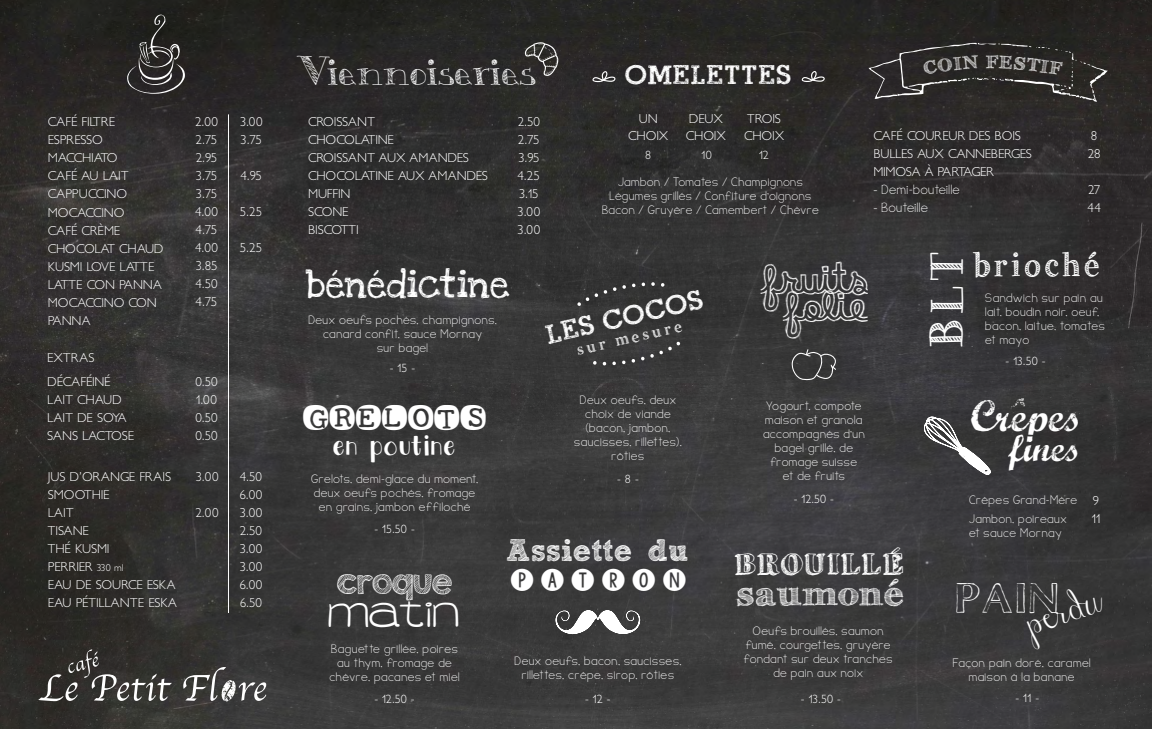
<style>
.page{position:relative;width:1152px;height:729px;background:#fff}
.page>*{position:absolute;margin:0;border:0;box-sizing:border-box;transform-origin:0 0}
.t1{font:48px "Handy George";color:#fff}
.t2{font:43px "Marcelle Script";color:#fff}
.t3{font:38px "Marcelle Script";color:#fff}
.t4{font:36px "Janda Stylish Script";color:#fff}
.t5{font:34px "ROADMOVIE";color:#fff}
.t6{font:700 34px "FFF Tusj";letter-spacing:.05em;color:#fff}
.t7{font:34px "KG Wake Me Up";color:#fff}
.t8{font:33px "Handy George";color:#fff}
.t9{font:32px "KG Counting Stars";letter-spacing:.22em;color:#fff}
.t10{font:700 31px "freeversion Sketch Block";color:#fff}
.t11{font:30px "KG Second Chances Sketch";letter-spacing:-.02em;color:#fff}
.t12{font:30px "Chalk Line Outline";color:#fff}
.t13{font:28px "Love Ya Like A Sister";color:#fff}
.t14{font:28px "Grutch Shaded";letter-spacing:.06em;color:#fff;scale:1.07 1}
.t15{font:23px "clementinesketch";color:#fff}
.t16{font:23px "DJBCOFFEESHOPPEVENTI";letter-spacing:-.02em;color:#fff}
.t17{font:22px "DJB Monkey Scratches";letter-spacing:.025em;color:#fff;scale:1.05 1}
.t18{font:700 22px "DJB Holly Jolly";letter-spacing:.05em;color:#fff}
.t19{font:700 18px "FFF Tusj";color:#fff}
.t20{font:16px "Handy George";color:#fff}
.t21{font:300 13px/18px "Petita";letter-spacing:-.01em;color:#fff}
.t22{font:13px "KG Partof Me";letter-spacing:.04em;color:#fff}
.t23{font:12px/14px "KG Partof Me";letter-spacing:.04em;color:#fff;text-align:center}
.t24{font:300 12px "Petita";letter-spacing:-.005em;color:#fff}
.t25{font:300 10px "Petita";color:#fff}
.s1{font-size:18px}
.s2{font-family:"Petita";font-weight:300}
</style>
<div class="page">
<img style="left:0;top:0;width:1152px;height:729px">
<svg style="left:524px;top:42px;width:35px;height:35px"></svg>
<svg style="left:556px;top:610px;width:84px;height:24px"></svg>
<hr style="left:228px;top:114px;width:1px;height:499px;background:#fff">
<svg style="left:127px;top:15px;width:58px;height:79px;background:#3b3a38"></svg>
<svg style="left:577px;top:282px;width:87px;height:24px;background:#3c3c3c"></svg>
<svg style="left:924px;top:417px;width:67px;height:58px"></svg>
<svg style="left:792px;top:349px;width:44px;height:31px"></svg>
<svg style="left:802px;top:71px;width:23px;height:11px"></svg>
<svg style="left:592px;top:71px;width:23px;height:11px"></svg>
<svg style="left:183px;top:667px;width:83px;height:34px;background:#626261"></svg>
<svg style="left:38px;top:649px;width:134px;height:52px;background:#494745"></svg>
<svg style="left:869px;top:43px;width:239px;height:59px;background:#343130"></svg>
<svg style="left:577px;top:341px;width:103px;height:24px;background:#404040"></svg>
<p class="t21" style="left:48px;top:113px;width:117px">CAFÉ FILTRE<br>ESPRESSO<br>MACCHIATO<br>CAFÉ AU LAIT<br>CAPPUCCINO<br>MOCACCINO<br>CAFÉ CRÈME<br>CHOCOLAT CHAUD<br>KUSMI LOVE LATTE<br>LATTE CON PANNA<br>MOCACCINO CON<br>PANNA</p>
<p class="t21" style="left:47px;top:346px;width:65px;line-height:24px">EXTRAS<br>DÉCAFÉINÉ</p>
<p class="t21" style="left:47px;top:391px;width:88px">LAIT CHAUD<br>LAIT DE SOYA<br>SANS LACTOSE</p>
<p class="t21" style="left:48px;top:468px;width:125px">JUS D’ORANGE FRAIS<br>SMOOTHIE<br>LAIT<br>TISANE<br>THÉ KUSMI</p>
<p class="t25" style="left:96px;top:562px;width:29px">330 ml</p>
<p class="t21" style="left:48px;top:558px;width:131px">PERRIER<br>EAU DE SOURCE ESKA<br>EAU PÉTILLANTE ESKA</p>
<p class="t21" style="left:195px;top:113px;width:24px;text-align:justify">2.00<br>2.75<br>2.95<br>3.75<br>3.75<br>4.00<br>4.75<br>4.00<br>3.85<br>4.50<br>4.75</p>
<p class="t21" style="left:195px;top:373px;width:24px;text-align:justify">0.50<br>1.00<br>0.50<br>0.50</p>
<p class="t21" style="left:196px;top:468px;width:24px">3.00</p>
<p class="t21" style="left:196px;top:504px;width:24px">2.00</p>
<p class="t21" style="left:240px;top:113px;width:24px">3.00<br>3.75</p>
<p class="t21" style="left:240px;top:167px;width:23px">4.95</p>
<p class="t21" style="left:240px;top:203px;width:24px">5.25</p>
<p class="t21" style="left:240px;top:239px;width:24px">5.25</p>
<p class="t21" style="left:239px;top:468px;width:24px;text-align:justify">4.50<br>6.00<br>3.00<br>2.50<br>3.00<br>3.00<br>6.00<br>6.50</p>
<h3 class="t19" style="left:986px;top:51px;width:12px">F</h3>
<h3 class="t17" style="left:297px;top:65px;width:229px"><span class="s1">V</span>iennoiseries</h3>
<p class="t21" style="left:308px;top:113px;width:181px">CROISSANT<br>CHOCOLATINE<br>CROISSANT AUX AMANDES<br>CHOCOLATINE AUX AMANDES<br>MUFFIN<br>SCONE<br>BISCOTTI</p>
<p class="t21" style="left:517px;top:113px;width:24px;text-align:justify">2.50<br>2.75<br>3.95<br>4.25<br>3.15<br>3.00<br>3.00</p>
<p class="t21" style="left:873px;top:127px;width:160px">CAFÉ COUREUR DES BOIS<br>BULLES AUX CANNEBERGES<br>MIMOSA À PARTAGER</p>
<h3 class="t5" style="left:626px;top:57px;width:170px">omelettes</h3>
<p class="t21" style="left:628px;top:111px;width:41px;line-height:17px;text-align:center">UN<br>CHOIX</p>
<p class="t21" style="left:686px;top:111px;width:41px;line-height:17px">DEUX<br>CHOIX</p>
<p class="t21" style="left:744px;top:111px;width:41px;line-height:17px">TROIS<br>CHOIX</p>
<p class="t24" style="left:759px;top:148px;width:11px">12</p>
<p class="t24" style="left:645px;top:148px;width:7px">8</p>
<p class="t24" style="left:701px;top:148px;width:12px">10</p>
<p class="t23" style="left:602px;top:175px;width:218px">Jambon / Tomates / Champignons<br>Légumes grillés / Confiture ’d oignons<br>Bacon / Gruyère / Camembert / Chèvre</p>
<p class="t22" style="left:873px;top:182px;width:88px"><span class="s2">-</span> Demi-bouteille</p>
<p class="t22" style="left:873px;top:200px;width:56px"><span class="s2">-</span> Bouteille</p>
<p class="t21" style="left:1088px;top:127px;width:14px">8<br>28</p>
<p class="t21" style="left:1088px;top:181px;width:15px">27<br>44</p>
<h3 class="t13" style="left:307px;top:261px;width:204px">bénédictine</h3>
<p class="t23" style="left:308px;top:313px;width:190px">Deux oeufs pochés, champignons, canard confit, sauce Mornay<br>sur bagel</p>
<p class="t24" style="left:390px;top:361px;width:27px">- 15 -</p>
<h3 class="t7" style="left:303px;top:398px;width:185px">GRELOTS</h3>
<h3 class="t18" style="left:334px;top:430px;width:26px">EN</h3>
<h3 class="t18" style="left:370px;top:430px;width:87px">POUTINE</h3>
<p class="t23" style="left:311px;top:472px;width:168px">Grelots, demi-glace du moment, deux oeufs pochés, fromage en grains, jambon effiloché</p>
<p class="t24" style="left:374px;top:522px;width:42px">- 15.50 -</p>
<h3 class="t5" style="left:543px;top:317px;width:164px;rotate:-13deg">LES COCOS</h3>
<h3 class="t20" style="left:613px;top:332px;width:71px;rotate:-13deg">mesure</h3>
<p class="t23" style="left:574px;top:393px;width:109px">Deux oeufs, deux choix de viande (bacon, jambon, saucisses, rillettes ,( rôties</p>
<p class="t24" style="left:617px;top:472px;width:23px">-8-</p>
<h3 class="t11" style="left:337px;top:562px;width:117px">CROQUE</h3>
<h3 class="t16" style="left:329px;top:606px;width:133px">MATIN</h3>
<p class="t23" style="left:329px;top:643px;width:132px">Baguette grillée, poires au thym, fromage de chèvre, pacanes et miel</p>
<p class="t24" style="left:374px;top:692px;width:42px">- 12.50 -</p>
<h3 class="t10" style="left:506px;top:539px;width:128px">Assiette</h3>
<h3 class="t9" style="left:510px;top:568px;width:177px">PATRON</h3>
<h3 class="t10" style="left:648px;top:539px;width:42px">du</h3>
<p class="t23" style="left:514px;top:655px;width:168px">Deux oeufs, bacon, saucisses, rillettes, crêpe, sirop, rôties</p>
<p class="t24" style="left:585px;top:692px;width:27px">- 12 -</p>
<h3 class="t15" style="left:761px;top:273px;width:108px">fruits</h3>
<h3 class="t15" style="left:783px;top:301px;width:86px">folie</h3>
<p class="t23" style="left:763px;top:399px;width:103px">Yogourt, compote maison et granola accompagnés ’d un bagel grillé, de fromage suisse<br>et de fruits</p>
<p class="t24" style="left:794px;top:492px;width:42px">- 12.50 -</p>
<h3 class="t14" style="left:735px;top:547px;width:158px">BROUILLÉ</h3>
<h3 class="t6" style="left:737px;top:573px;width:168px">saumoné</h3>
<p class="t23" style="left:744px;top:624px;width:150px">Oeufs brouillés, saumon fumé, courgettes, gruyère fondant sur deux tranches de pain aux noix</p>
<p class="t24" style="left:801px;top:692px;width:41px">- 13.50 -</p>
<h1 class="t1" style="left:920px;top:350px;width:104px;rotate:-90deg">BLT</h1>
<h3 class="t8" style="left:972px;top:247px;width:131px">brioché</h3>
<p class="t23" style="left:985px;top:292px;width:119px">Sandwich sur pain au</p>
<p class="t23" style="left:985px;top:306px;width:121px;text-align:left">lait, boudin noir, oeuf, bacon, laitue, tomates et mayo</p>
<p class="t24" style="left:1006px;top:354px;width:41px">- 13.50 -</p>
<h2 class="t2" style="left:971px;top:386px;width:112px">Crêpes</h2>
<h3 class="t3" style="left:1008px;top:422px;width:74px">fines</h3>
<p class="t23" style="left:969px;top:491px;width:110px;line-height:19px;text-align:left">Crêpes Grand-Mère<br>Jambon, poireaux</p>
<p class="t23" style="left:969px;top:526px;width:94px">et sauce Mornay</p>
<p class="t21" style="left:1092px;top:492px;width:10px">9<br>11</p>
<h3 class="t12" style="left:956px;top:582px;width:102px">pain</h3>
<h3 class="t4" style="left:1016px;top:597px;width:79px;rotate:-20deg">perdu</h3>
<p class="t23" style="left:953px;top:656px;width:139px">Façon pain doré, caramel maison laà banane</p>
<p class="t24" style="left:1015px;top:691px;width:26px">-11-</p>
</div>
